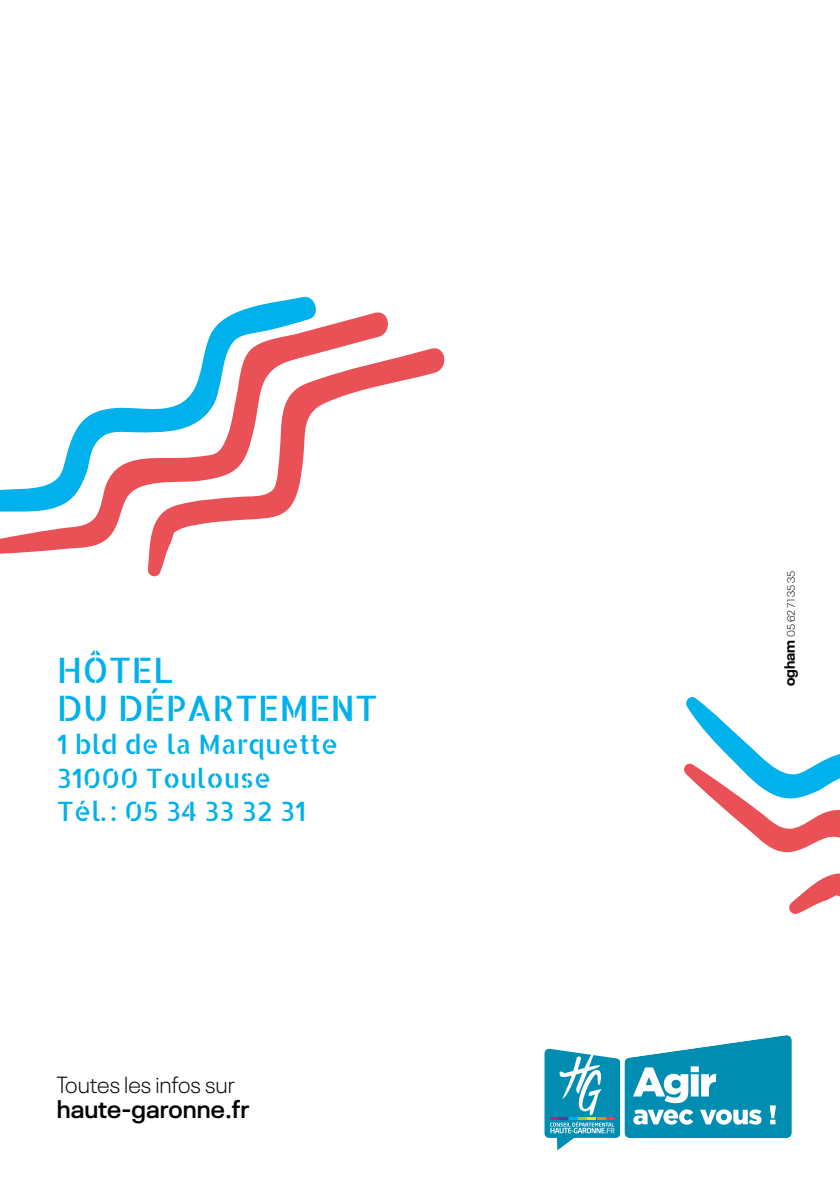
<style>
.page{position:relative;width:840px;height:1191px;background:#fff}
.page>*{position:absolute;margin:0;border:0;box-sizing:border-box;transform-origin:0 0}
.t1{font:35px/38.2px "Allerta Stencil";color:#00b1eb}
.t2{font:26.8px/33.4px "Allerta Stencil";color:#00b1eb}
.t3{font:600 25.2px "Neue Plak";color:#000}
.t4{font:300 23.2px "Neue Plak";color:#000}
.t5{font:300 10.6px "Neue Plak";color:#000}
.s1{font-weight:700;font-size:14.8px}
</style>
<div class="page">
<svg style="left:544px;top:1035px;width:248px;height:116px"></svg>
<svg style="left:0;top:312px;width:388px;height:242px"></svg>
<svg style="left:147px;top:344px;width:298px;height:233px"></svg>
<svg style="left:0;top:296px;width:321px;height:217px"></svg>
<svg style="left:684px;top:697px;width:155px;height:217px"></svg>
<h1 class="t1" style="left:57px;top:650px;width:322px">HÔTEL<br>DU DÉPARTEMENT</h1>
<p class="t2" style="left:57px;top:727px;width:283px">1 bld de la Marquette<br>31000 Toulouse<br>Tél.: 05 34 33 32 31</p>
<p class="t4" style="left:57px;top:1067px;width:179px">Toutes les infos sur</p>
<p class="t3" style="left:57px;top:1089px;width:194px">haute-garonne.fr</p>
<p class="t5" style="left:782px;top:686px;width:117px;rotate:-90deg"><span class="s1">ogham</span> 05 62 71 35 35</p>
</div>
